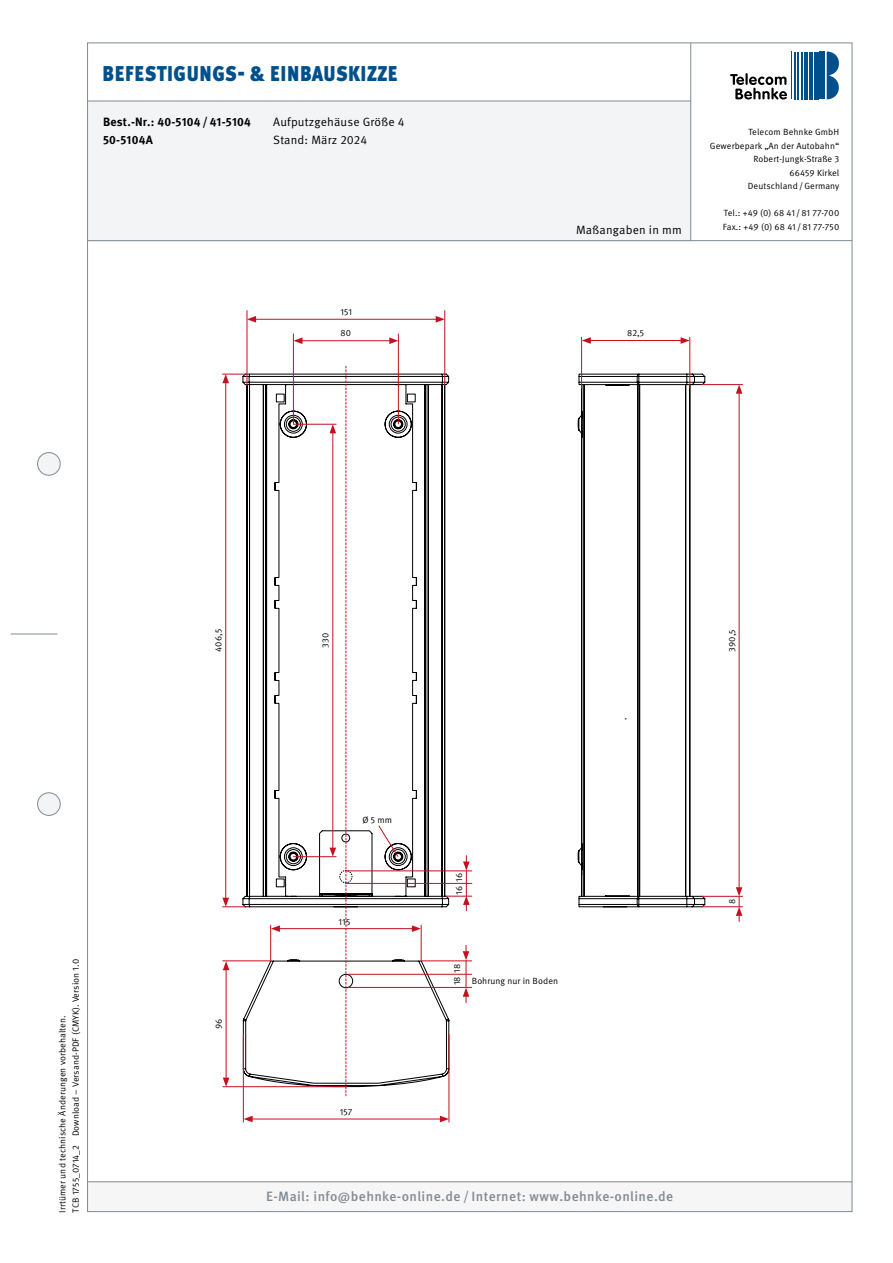
<style>
.page{position:relative;width:893px;height:1263px;background:#fff}
.page>*{position:absolute;margin:0;border:0;box-sizing:border-box;transform-origin:0 0}
.t1{font:900 26.25px "Meta Pro";letter-spacing:-.005em;color:#00508c;scale:.8 1}
.t2{font:500 13.5px "Meta Pro";letter-spacing:.03em;color:#808b91}
.t3{font:12px "Meta Pro Norm";letter-spacing:.015em;color:#000}
.t4{font:700 12px "Meta Pro";letter-spacing:.015em;color:#000}
.t5{font:9px/13.5px "Meta Pro Norm";letter-spacing:.01em;color:#000}
.s1{font-size:22.05px}
</style>
<div class="page">
<div style="left:88px;top:101px;width:603px;height:140px;background:#f2f4f5"></div>
<div style="left:88px;top:1182px;width:764px;height:30px;background:#f6f6f6"></div>
<svg style="left:578px;top:373px;width:127px;height:534px"></svg>
<hr style="left:690px;top:43px;width:1px;height:198px;background:#808b91">
<hr style="left:87px;top:101px;width:604px;height:1px;background:#808b91">
<div style="left:38px;top:453px;width:22px;height:22px;background:#f2f4f5;border-radius:50%"></div>
<div style="left:37px;top:452px;width:24px;height:24px;border:1px solid #808b91;border-radius:50%"></div>
<div style="left:38px;top:793px;width:22px;height:22px;background:#f2f4f5;border-radius:50%"></div>
<div style="left:37px;top:792px;width:24px;height:24px;border:1px solid #808b91;border-radius:50%"></div>
<hr style="left:11px;top:634px;width:46px;height:1px;background:#808b91">
<hr style="left:87px;top:240px;width:765px;height:1px;background:#808b91">
<hr style="left:243px;top:1034px;width:1px;height:88px;background:#c5101f">
<hr style="left:449px;top:1034px;width:1px;height:88px;background:#c5101f">
<hr style="left:250px;top:1119px;width:192px;height:1px;background:#c5101f">
<svg style="left:244px;top:1116px;width:9px;height:6px"></svg>
<svg style="left:440px;top:1116px;width:9px;height:6px"></svg>
<hr style="left:293px;top:334px;width:1px;height:90px;background:#c5101f">
<hr style="left:398px;top:334px;width:1px;height:90px;background:#c5101f">
<hr style="left:444px;top:311px;width:1px;height:74px;background:#c5101f">
<hr style="left:247px;top:311px;width:1px;height:74px;background:#c5101f">
<hr style="left:254px;top:319px;width:184px;height:1px;background:#c5101f">
<svg style="left:436px;top:316px;width:9px;height:7px"></svg>
<svg style="left:247px;top:316px;width:9px;height:7px"></svg>
<hr style="left:300px;top:340px;width:92px;height:1px;background:#c5101f">
<svg style="left:293px;top:337px;width:9px;height:7px"></svg>
<svg style="left:389px;top:337px;width:9px;height:7px"></svg>
<hr style="left:581px;top:337px;width:1px;height:51px;background:#c5101f">
<hr style="left:689px;top:337px;width:1px;height:51px;background:#c5101f">
<hr style="left:702px;top:906px;width:40px;height:1px;background:#c5101f">
<hr style="left:701px;top:384px;width:41px;height:1px;background:#c5101f">
<hr style="left:702px;top:896px;width:40px;height:1px;background:#c5101f">
<hr style="left:588px;top:340px;width:95px;height:1px;background:#c5101f">
<svg style="left:582px;top:337px;width:9px;height:7px"></svg>
<svg style="left:681px;top:337px;width:9px;height:7px"></svg>
<hr style="left:739px;top:391px;width:1px;height:499px;background:#c5101f">
<svg style="left:736px;top:385px;width:6px;height:9px"></svg>
<svg style="left:736px;top:887px;width:6px;height:34px"></svg>
<svg style="left:222px;top:366px;width:250px;height:730px"></svg>
<hr style="left:87px;top:1181px;width:765px;height:1px;background:#808b91">
<div style="left:819px;top:52px;width:6px;height:47px;background:#00508c"></div>
<hr style="left:814px;top:52px;width:4px;height:47px;background:#00508c">
<hr style="left:809px;top:52px;width:4px;height:47px;background:#00508c">
<hr style="left:804px;top:52px;width:3px;height:47px;background:#00508c">
<hr style="left:801px;top:52px;width:2px;height:47px;background:#00508c">
<hr style="left:798px;top:52px;width:1px;height:47px;background:#00508c">
<hr style="left:794px;top:52px;width:2px;height:47px;background:#00508c">
<hr style="left:791px;top:52px;width:1px;height:47px;background:#00508c">
<svg style="left:827px;top:51px;width:12px;height:48px"></svg>
<svg style="left:730px;top:73px;width:57px;height:27px"></svg>
<h1 class="t1" style="left:102px;top:51px;width:371px">BEFESTIGUNGs- <span class="s1">&amp;</span> EINBAUSKIZZE</h1>
<h3 class="t4" style="left:103px;top:112px;width:149px">Best.-Nr.: 40-5104 / 41-5104</h3>
<h3 class="t3" style="left:273px;top:113px;width:133px">Aufputzgehäuse Größe 4</h3>
<h3 class="t4" style="left:103px;top:130px;width:51px">50-5104A</h3>
<h3 class="t3" style="left:273px;top:131px;width:95px">Stand: März 2024</h3>
<p class="t5" style="left:340px;top:305px;width:13px">151</p>
<p class="t5" style="left:341px;top:326px;width:12px">80</p>
<p class="t5" style="left:710px;top:125px;width:131px;text-align:right">Telecom Behnke GmbH<br>Gewerbepark „An der Autobahn“<br>Robert-Jungk-Straße 3<br>66459 Kirkel<br>Deutschland/Germany</p>
<p class="t5" style="left:724px;top:206px;width:117px">Tel.: +49 (0) 68 41 / 81 77-700</p>
<h3 class="t3" style="left:576px;top:221px;width:107px">Maßangaben in mm</h3>
<p class="t5" style="left:723px;top:219px;width:118px">Fax.: +49 (0) 68 41 / 81 77-750</p>
<p class="t5" style="left:627px;top:326px;width:19px">82,5</p>
<p class="t5" style="left:55px;top:1212px;width:255px;rotate:-90deg">Irrtümer und technische Änderungen vorbehalten.<br>TCB 1755_0714_2 Download – Versand-PDF (CMYK). Version 1.0</p>
<p class="t5" style="left:211px;top:652px;width:24px;rotate:-90deg">406,5</p>
<p class="t5" style="left:318px;top:648px;width:16px;rotate:-90deg">330</p>
<p class="t5" style="left:725px;top:652px;width:24px;rotate:-90deg">390,5</p>
<p class="t5" style="left:211px;top:1029px;width:12px;rotate:-90deg">96</p>
<p class="t5" style="left:362px;top:813px;width:31px">Ø 5 mm</p>
<p class="t5" style="left:339px;top:915px;width:13px">115</p>
<p class="t5" style="left:340px;top:1104px;width:14px">157</p>
<p class="t5" style="left:452px;top:894px;width:23px;rotate:-90deg">16 16</p>
<p class="t5" style="left:450px;top:985px;width:23px;rotate:-90deg">18 18</p>
<p class="t5" style="left:472px;top:973px;width:88px">Bohrung nur in Boden</p>
<h2 class="t2" style="left:266px;top:1185px;width:409px">E-Mail: info@behnke-online.de / Internet: www.behnke-online.de</h2>
<p class="t5" style="left:725px;top:904px;width:7px;rotate:-90deg">8</p>
</div>
